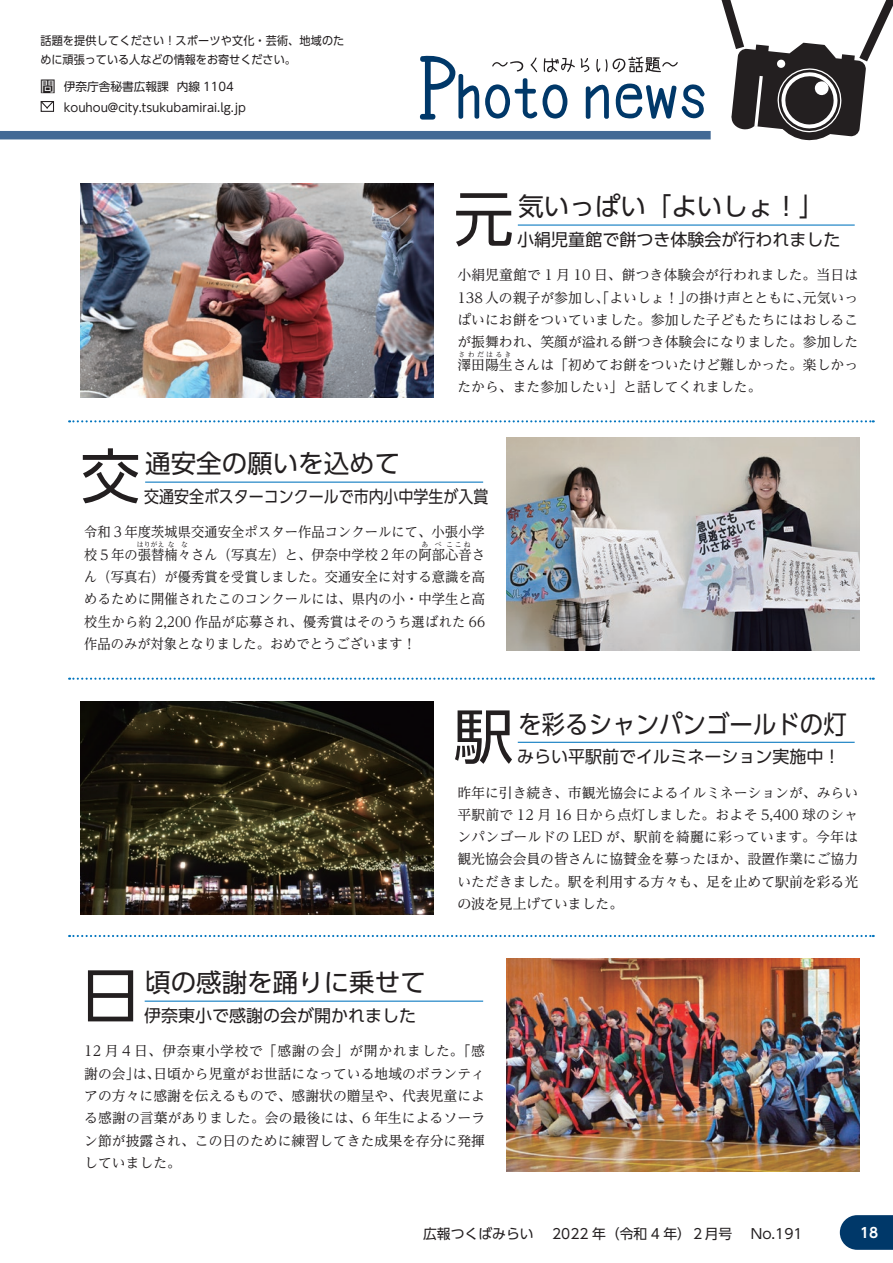
<style>
.page{position:relative;width:893px;height:1263px;background:#fff}
.page>*{position:absolute;margin:0;border:0;box-sizing:border-box;transform-origin:0 0}
.t1{font:59.55px "UD Shin Go Pr 6 N";color:#231f20}
.t2{font:25.5px "UD Shin Go Pr 6 N";color:#231f20}
.t3{font:25.5px "UD Shin Go Pr 6 N";color:#231f20;scale:.92 1}
.t4{font:16.95px "UD Shin Go Pr 6 N";color:#231f20}
.t5{font:16.95px "UD Shin Go Pr 6 N";color:#231f20;scale:.88 1}
.t6{font:14.85px "UD Shin Go Pr 6 N";color:#231f20}
.t7{font:13.8px/22.4px "UD Reimin Pr 6 N";color:#231f20;text-align:right}
.t8{font:13.8px/22.4px "UD Reimin Pr 6 N";color:#231f20;scale:.96 1}
.t9{font:13.8px "UD Shin Go Pr 6 N";color:#231f20}
.t10{font:700 13.8px "UD Shin Go Pr 6 N De";color:#fff}
.t11{font:11.7px/19.2px "UD Shin Go Pr 6 N";color:#231f20;scale:.95 1}
.t12{font:11.7px "UD Shin Go Pr 6 N";color:#231f20}
.t13{font:6.9px "UD Reimin Pr 6 N";letter-spacing:.31em;color:#231f20}
.s1{font-family:"Koz Min Pr 6 N";font-weight:500}
</style>
<div class="page">
<div style="left:41px;top:101px;width:13px;height:11px;border:1px solid #231f20"></div>
<svg style="left:40px;top:101px;width:14px;height:9px"></svg>
<div style="left:0;top:131px;width:711px;height:8px;background:#426995"></div>
<svg style="left:420px;top:0;width:473px;height:141px"></svg>
<hr style="left:518px;top:225px;width:337px;height:1px;background:#0074be">
<svg style="left:69px;top:420px;width:805px;height:2px"></svg>
<svg style="left:69px;top:678px;width:805px;height:2px"></svg>
<svg style="left:69px;top:935px;width:805px;height:2px"></svg>
<img style="left:81px;top:184px;width:353px;height:213px">
<hr style="left:145px;top:482px;width:338px;height:1px;background:#0074be">
<hr style="left:145px;top:1000px;width:338px;height:2px;background:#0074be">
<img style="left:507px;top:958px;width:353px;height:213px">
<img style="left:507px;top:437px;width:353px;height:214px">
<hr style="left:518px;top:742px;width:337px;height:1px;background:#0074be">
<img style="left:81px;top:701px;width:353px;height:213px">
<svg style="left:840px;top:1215px;width:53px;height:35px;background:#134774"></svg>
<p class="t11" style="left:40px;top:30px;width:322px">話題を提供してください！スポーツや文化・芸術、地域のために頑張っている人などの情報をお寄せください。</p>
<p class="t12" style="left:177px;top:77px;width:59px">内線 1104</p>
<p class="t6" style="left:40px;top:74px;width:16px">問</p>
<p class="t12" style="left:40px;top:98px;width:207px">　　kouhou@city.tsukubamirai l g. .jp</p>
<p class="t12" style="left:64px;top:77px;width:107px">伊奈庁舎秘書広報課</p>
<h1 class="t1" style="left:454px;top:171px;width:61px">元</h1>
<h2 class="t2" style="left:518px;top:186px;width:308px">気いっぱい「よいしょ!「</h2>
<p class="t4" style="left:517px;top:226px;width:325px">小絹児童館で餅つき体験会が行われました</p>
<p class="t7" style="left:457px;top:263px;width:402px">小絹児童館で 1 月 10 日、餅つき体験会が行われました。当日は元気いっ</p>
<p class="t7" style="left:457px;top:286px;width:402px;text-align:left">138 人の親子が参加し、「よいしょ！」<br>ぱいにお餅をついていました。参加した子どもたちにはおしるこが振舞われ、笑顔が溢れる餅つき体験会になりました。参加した澤田陽生さんは「初めてお餅をついたけど難しかった。楽しかっ</p>
<p class="t7" style="left:685px;top:286px;width:126px">の掛け声とともに、</p>
<p class="t13" style="left:459px;top:348px;width:54px">さわだはるき</p>
<p class="t7" style="left:457px;top:375px;width:306px">たから、また参加したい」と話してくれました。</p>
<h1 class="t1" style="left:81px;top:428px;width:61px">交</h1>
<h2 class="t2" style="left:145px;top:443px;width:257px">通安全の願いを込めて</h2>
<p class="t5" style="left:144px;top:483px;width:393px">交通安全ポスターコンクールで市内小中学生が入賞</p>
<p class="t8" style="left:84px;top:520px;width:419px">令和３年度茨城県交通安全ポスター作品コンクールにて、小張小学校５年の張替楠々さん（写真左）と、伊奈中学校２年の阿部心音さ</p>
<p class="t13" style="left:137px;top:538px;width:29px">はりがえ</p>
<p class="t13" style="left:168px;top:538px;width:22px">な な</p>
<p class="t13" style="left:422px;top:538px;width:22px">あ べ</p>
<p class="t13" style="left:446px;top:538px;width:26px">ここね</p>
<p class="t8" style="left:84px;top:565px;width:419px;text-align:justify">ん（写真右）が優秀賞を受賞しました。交通安全に対する意識を高めるために開催されたこのコンクールには、県内の小・中学生と高校生から約 2,200 作品が応募され、優秀賞はそのうち選ばれた 66作品のみが対象となりました。おめでとうございます!</p>
<h1 class="t1" style="left:454px;top:688px;width:61px">駅</h1>
<h2 class="t3" style="left:518px;top:703px;width:359px">を彩るシャンパンゴールドの灯</h2>
<p class="t4" style="left:517px;top:743px;width:325px">みらい平駅前でイルミネーション実施中！</p>
<h1 class="t1" style="left:81px;top:947px;width:61px">日</h1>
<h2 class="t2" style="left:145px;top:962px;width:282px">頃の感謝を踊りに乗せて</h2>
<p class="t4" style="left:144px;top:1002px;width:274px">伊奈東小で感謝の会が開かれました</p>
<p class="t7" style="left:457px;top:781px;width:402px;text-align:justify">昨年に引き続き、市観光協会によるイルミネーションが、みらい平駅前で 12 月 16 日から点灯しました。およそ 5,400 球のシャンパンゴールドの LED が、駅前を綺麗に彩っています。今年は観光協会会員の皆さんに協賛金を募ったほか、設置作業にご協力いただきました。駅を利用する方々も、足を止めて<span class="s1">駅前を彩る光の波を</span>見上げていました。</p>
<p class="t7" style="left:84px;top:1039px;width:402px">12 月 4 日、伊奈東小学校で「感謝の会」が開かれました。「感日頃から児童がお世話になっている地域のボランティ</p>
<p class="t7" style="left:84px;top:1062px;width:402px;text-align:left">謝の会は」、<br>アの方々に感謝を伝えるもので、感謝状の贈呈や、代表児童による感謝の言葉がありました。会の最後には、6 年生によるソーラン節が披露され、この日のために練習してきた成果を存分に発揮していました。</p>
<p class="t9" style="left:423px;top:1222px;width:381px">広報つくばみらい　 2022 年（令和 4 年）２月号　 No.191</p>
<p class="t10" style="left:860px;top:1221px;width:20px">18</p>
</div>
